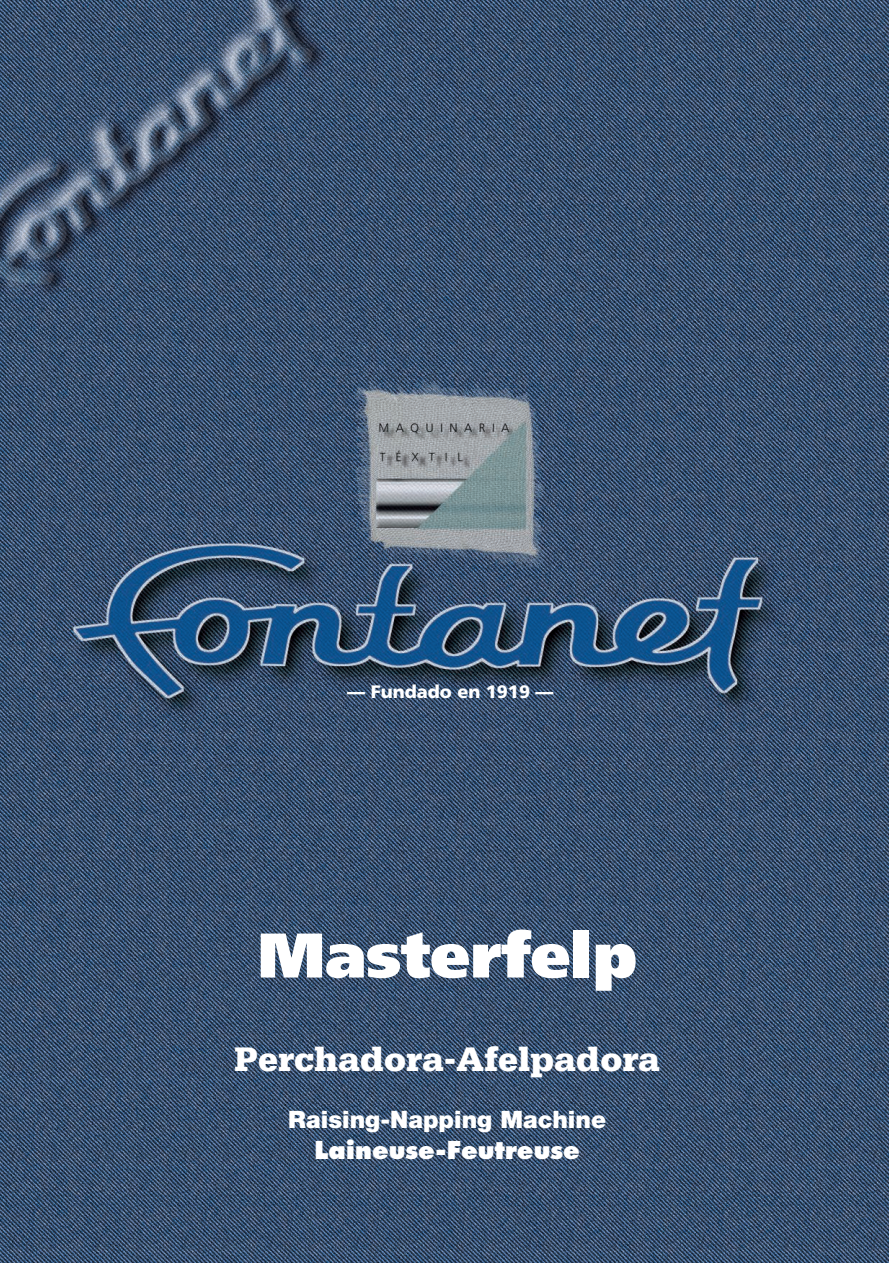
<style>
.page{position:relative;width:889px;height:1263px;background:#fff}
.page>*{position:absolute;margin:0;border:0;box-sizing:border-box;transform-origin:0 0}
.t1{font:900 63px "Frutiger";color:#fff}
.t2{font:900 36px "Serifa";color:#fff}
.t3{font:900 24px "Helvetica Neue LT Std";color:#fff}
.t4{font:800 24px "Futura";color:#fff}
.t5{font:900 18px "Frutiger";color:#fff}
</style>
<div class="page">
<svg style="left:0;top:1247px;width:1px;height:16px"></svg>
<img style="left:1px;top:0;width:888px;height:1263px">
<p class="t5" style="left:347px;top:684px;width:208px">— Fundado en 1919 —</p>
<h1 class="t1" style="left:257px;top:930px;width:381px">Masterfelp</h1>
<h2 class="t2" style="left:234px;top:1046px;width:428px">Perchadora-Afelpadora</h2>
<p class="t3" style="left:288px;top:1111px;width:319px">Raising-Napping Machine</p>
<p class="t4" style="left:314px;top:1140px;width:267px">Laineuse-Feutreuse</p>
</div>
